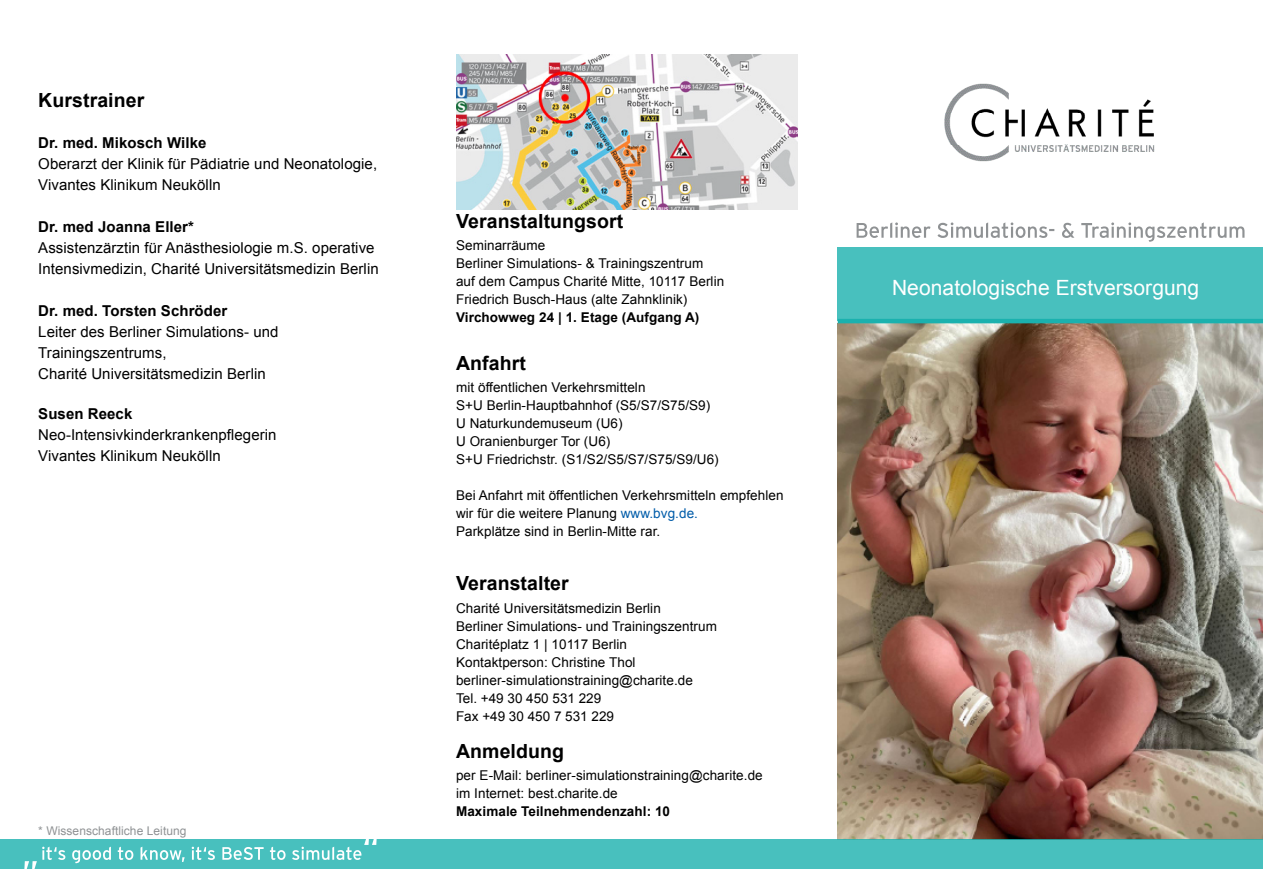
<style>
.page{position:relative;width:1263px;height:893px;background:#fff}
.page>*{position:absolute;margin:0;border:0;box-sizing:border-box;transform-origin:0 0}
.t1{font:21px "Arial";letter-spacing:.005em;color:#fff}
.t2{font:700 19.5px "Arial";letter-spacing:.005em;color:#000}
.t3{font:15px/21px "Arial";letter-spacing:.005em;color:#000}
.t4{font:700 15px "Arial";letter-spacing:.005em;color:#000}
.t5{font:13.5px/18px "Arial";letter-spacing:.005em;color:#000}
.t6{font:700 13.5px "Arial";letter-spacing:.005em;color:#000}
.t7{font:12px "Arial";letter-spacing:.005em;color:#8f9294}
.s1{color:#005ca9}
</style>
<div class="page">
<svg style="left:856px;top:222px;width:388px;height:20px"></svg>
<img style="left:944px;top:83px;width:211px;height:79px">
<div style="left:838px;top:248px;width:425px;height:73px;background:#48c0be"></div>
<img style="left:838px;top:323px;width:425px;height:516px">
<img style="left:456px;top:54px;width:341px;height:155px">
<hr style="left:838px;top:319px;width:425px;height:4px;background:#1bb1ae">
<div style="left:0;top:839px;width:1263px;height:30px;background:#48c0be"></div>
<svg style="left:24px;top:839px;width:353px;height:30px"></svg>
<h2 class="t2" style="left:38px;top:88px;width:108px">Kurstrainer</h2>
<p class="t4" style="left:38px;top:133px;width:170px">Dr. med. Mikosch Wilke</p>
<p class="t3" style="left:38px;top:153px;width:340px">Oberarzt der Klinik für Pädiatrie und Neonatologie,<br>Vivantes Klinikum Neukölln</p>
<p class="t4" style="left:38px;top:217px;width:157px">Dr. med Joanna Eller*</p>
<p class="t3" style="left:38px;top:237px;width:342px">Assistenzärztin für Anästhesiologie m.S. operative<br>Intensivmedizin, Charité Universitätsmedizin Berlin</p>
<p class="t4" style="left:38px;top:301px;width:191px">Dr. med. Torsten Schröder</p>
<p class="t3" style="left:38px;top:321px;width:242px">Leiter des Berliner Simulations- und<br>Trainingszentrums,<br>Charité Universitätsmedizin Berlin</p>
<p class="t4" style="left:38px;top:404px;width:96px">Susen Reeck</p>
<p class="t3" style="left:38px;top:425px;width:240px">Neo-Intensivkinderkrankenpflegerin<br>Vivantes Klinikum Neukölln</p>
<p class="t7" style="left:38px;top:823px;width:150px">* Wissenschaftliche Leitung</p>
<h2 class="t2" style="left:456px;top:209px;width:169px">Veranstaltungsort</h2>
<p class="t5" style="left:456px;top:237px;width:270px">Seminarräume<br>Berliner Simulations- &amp; Trainingszentrum auf dem Campus Charité Mitte, 10117 Berlin Friedrich Busch-Haus (alte Zahnklinik)</p>
<p class="t6" style="left:456px;top:309px;width:245px">Virchowweg 24 | 1. Etage (Aufgang A)</p>
<h2 class="t2" style="left:456px;top:350px;width:71px">Anfahrt</h2>
<p class="t5" style="left:456px;top:379px;width:264px">mit öffentlichen Verkehrsmitteln<br>S+U Berlin-Hauptbahnhof (S5/S7/S75/S9)<br>U Naturkundemuseum (U6)<br>U Oranienburger Tor (U6)<br>S+U Friedrichstr. (S1/S2/S5/S7/S75/S9/U6)</p>
<p class="t5" style="left:456px;top:486px;width:329px">Bei Anfahrt mit öffentlichen Verkehrsmitteln empfehlen wir für die weitere Planung <span class="s1">www.bvg.de.<br></span>Parkplätze sind in Berlin-Mitte rar.</p>
<h2 class="t2" style="left:456px;top:571px;width:114px">Veranstalter</h2>
<p class="t5" style="left:456px;top:599px;width:262px">Charité Universitätsmedizin Berlin<br>Berliner Simulations- und Trainingszentrum Charitéplatz 1 | 10117 Berlin Kontaktperson: Christine Thol berliner-simulationstraining@charite.de Tel. +49 30 450 531 229<br>Fax +49 30 450 7 531 229</p>
<h2 class="t2" style="left:456px;top:738px;width:110px">Anmeldung</h2>
<p class="t5" style="left:456px;top:767px;width:308px">per E-Mail: berliner-simulationstraining@charite.de im Internet: best.charite.de</p>
<p class="t6" style="left:456px;top:803px;width:216px">Maximale Teilnehmendenzahl: 10</p>
<h1 class="t1" style="left:892px;top:274px;width:309px">Neonatologische Erstversorgung</h1>
</div>
